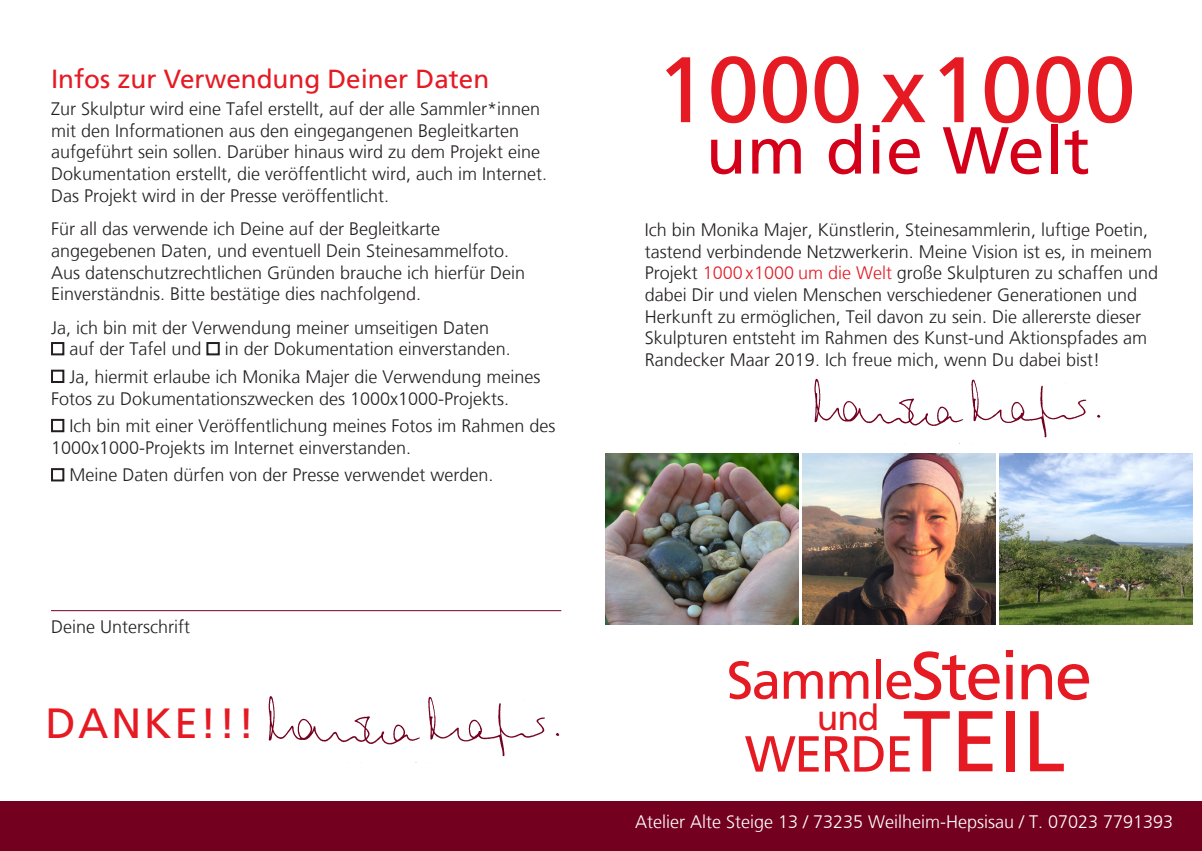
<style>
.page{position:relative;width:1202px;height:851px;background:#fff}
.page>*{position:absolute;margin:0;border:0;box-sizing:border-box;transform-origin:0 0}
.t1{font:92.8px "Frutiger LT";color:#e51a23}
.t2{font:86px "Frutiger LT";color:#e51a23}
.t3{font:67.6px "Frutiger LT";letter-spacing:-.04em;color:#e51a23}
.t4{font:66.4px "Frutiger LT";letter-spacing:.01em;color:#d4001a}
.t5{font:53.2px "Frutiger LT";letter-spacing:-.03em;color:#e51a23}
.t6{font:50.6px "Frutiger LT";letter-spacing:-.03em;color:#e51a23}
.t7{font:42px "Frutiger LT";letter-spacing:.06em;color:#e51a23}
.t8{font:35.4px "Frutiger LT";color:#e51a23}
.t9{font:26px "Frutiger LT";color:#e51a23}
.t10{font:300 18px/21.6px "Frutiger LT";color:#231f20}
.t11{font:300 18px "Frutiger LT";color:#fff}
.s1{color:#e51a23}
</style>
<div class="page">
<div style="left:0;top:801px;width:1202px;height:49px;background:#74001f"></div>
<img style="left:999px;top:454px;width:193px;height:170px">
<img style="left:803px;top:454px;width:193px;height:170px">
<img style="left:605px;top:454px;width:193px;height:170px">
<img style="left:814px;top:378px;width:287px;height:60px">
<div style="left:51px;top:342px;width:13px;height:13px;border:2px solid #231f20"></div>
<div style="left:206px;top:342px;width:14px;height:13px;border:2px solid #231f20"></div>
<div style="left:51px;top:369px;width:13px;height:14px;border:2px solid #231f20"></div>
<div style="left:51px;top:419px;width:13px;height:13px;border:2px solid #231f20"></div>
<div style="left:51px;top:468px;width:13px;height:13px;border:2px solid #231f20"></div>
<hr style="left:51px;top:610px;width:510px;height:1px;background:#74001f">
<img style="left:268px;top:696px;width:292px;height:61px">
<p class="t9" style="left:51px;top:63px;width:440px">Infos zur Verwendung Deiner Daten</p>
<p class="t10" style="left:51px;top:98px;width:498px">Zur Skulptur wird eine Tafel erstellt, auf der alle Sammler*innen mit den Informationen aus den eingegangenen Begleitkarten aufgeführt sein sollen. Darüber hinaus wird zu dem Projekt eine Dokumentation erstellt, die veröffentlicht wird, auch im Internet.<br>Das Projekt wird in der Presse veröffentlicht.</p>
<p class="t10" style="left:51px;top:218px;width:476px">Für all das verwende ich Deine auf der Begleitkarte angegebenen Daten, und eventuell Dein Steinesammelfoto.<br>Aus datenschutzrechtlichen Gründen brauche ich hierfür Dein Einverständnis. Bitte bestätige dies nachfolgend.</p>
<p class="t10" style="left:51px;top:317px;width:440px">Ja, ich bin mit der Verwendung meiner umseitigen Daten</p>
<p class="t10" style="left:69px;top:338px;width:134px">auf der Tafel und</p>
<p class="t10" style="left:225px;top:338px;width:288px">in der Dokumentation einverstanden.</p>
<p class="t10" style="left:51px;top:366px;width:491px;text-indent:18px">Ja, hiermit erlaube ich Monika Majer die Verwendung meines<br>Fotos zu Dokumentationszwecken des 1000x1000-Projekts.</p>
<p class="t10" style="left:51px;top:415px;width:506px;text-indent:18px">Ich bin mit einer Veröffentlichung meines Fotos im Rahmen des<br>1000x1000-Projekts im Internet einverstanden.</p>
<p class="t10" style="left:69px;top:464px;width:426px">Meine Daten dürfen von der Presse verwendet werden.</p>
<p class="t10" style="left:51px;top:616px;width:140px">Deine Unterschrift</p>
<p class="t7" style="left:45px;top:698px;width:210px">DANKE!!!</p>
<p class="t1" style="left:656px;top:35px;width:481px">1000 x1000</p>
<p class="t4" style="left:706px;top:111px;width:386px">um die Welt</p>
<p class="t10" style="left:645px;top:219px;width:515px">Ich bin Monika Majer, Künstlerin, Steinesammlerin, luftige Poetin, tastend verbindende Netzwerkerin. Meine Vision ist es, in meinem Projekt <span class="s1">1000x1000 um die Welt</span> große Skulpturen zu schaffen und dabei Dir und vielen Menschen verschiedener Generationen und Herkunft zu ermöglichen, Teil davon zu sein. Die allererste dieser Skulpturen entsteht im Rahmen des Kunst-und Aktionspfades am Randecker Maar 2019. Ich freue mich, wenn Du dabei bist!</p>
<p class="t3" style="left:911px;top:636px;width:183px">Steine</p>
<p class="t5" style="left:727px;top:648px;width:189px">Sammle</p>
<p class="t8" style="left:817px;top:697px;width:64px">und</p>
<p class="t2" style="left:903px;top:690px;width:164px">TEIL</p>
<p class="t6" style="left:745px;top:724px;width:170px">WERDE</p>
<p class="t11" style="left:635px;top:811px;width:540px">Atelier Alte Steige 13 / 73235 Weilheim-Hepsisau / T. 07023 7791393</p>
</div>
